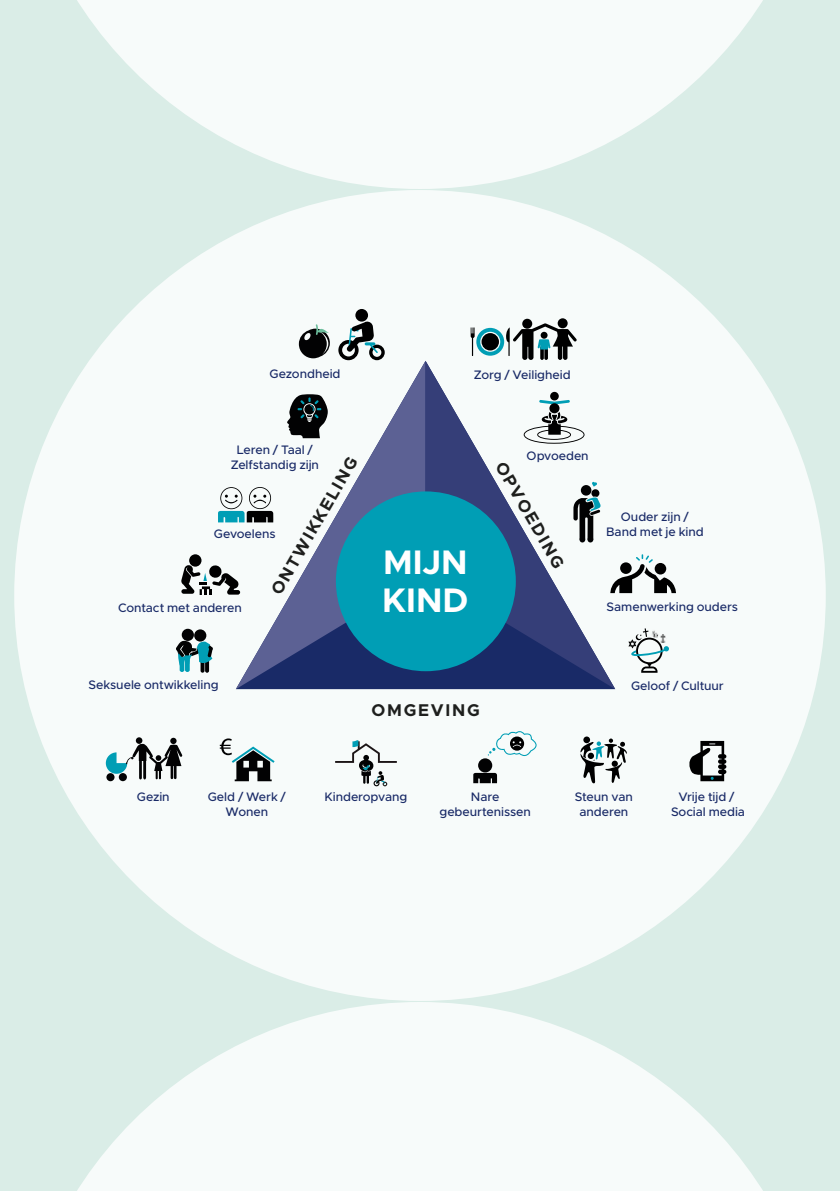
<style>
.page{position:relative;width:840px;height:1191px;background:#fff}
.page>*{position:absolute;margin:0;border:0;box-sizing:border-box;transform-origin:0 0}
.t1{font:700 34.2px/37.2px "Metropolis";color:#fff}
.t2{font:700 17px "Metropolis";letter-spacing:.1em;color:#1e1f1d}
.t3{font:500 12.4px/14.8px "Metropolis";letter-spacing:-.005em;color:#192a67;text-align:center}
</style>
<div class="page">
<div style="left:0;top:0;width:839px;height:1191px;background:#daede7"></div>
<svg style="left:77px;top:0;width:686px;height:189px;fill:#f7fbfa"></svg>
<svg style="left:77px;top:1002px;width:686px;height:189px;fill:#f7fbfa"></svg>
<div style="left:14px;top:190px;width:811px;height:811px;background:#f7fbfa;border-radius:50%"></div>
<svg style="left:236px;top:362px;width:189px;height:327px"></svg>
<svg style="left:425px;top:361px;width:190px;height:328px"></svg>
<div style="left:336px;top:491px;width:179px;height:180px;background:#009eb5;border-radius:50%"></div>
<div style="left:136px;top:737px;width:6px;height:7px;background:#020203;border-radius:50%"></div>
<div style="left:170px;top:737px;width:6px;height:7px;background:#020203;border-radius:50%"></div>
<svg style="left:106px;top:743px;width:76px;height:36px"></svg>
<svg style="left:689px;top:741px;width:37px;height:40px"></svg>
<svg style="left:220px;top:738px;width:54px;height:43px"></svg>
<div style="left:182px;top:629px;width:12px;height:12px;background:#020203;border-radius:50%"></div>
<div style="left:194px;top:629px;width:12px;height:12px;background:#020203;border-radius:50%"></div>
<div style="left:189px;top:554px;width:12px;height:12px;background:#000;border-radius:50%"></div>
<svg style="left:181px;top:564px;width:59px;height:31px"></svg>
<svg style="left:218px;top:487px;width:55px;height:35px"></svg>
<svg style="left:299px;top:324px;width:31px;height:34px"></svg>
<div style="left:522px;top:319px;width:10px;height:10px;background:#000;border-radius:50%"></div>
<svg style="left:557px;top:318px;width:10px;height:10px"></svg>
<svg style="left:470px;top:323px;width:106px;height:37px"></svg>
<svg style="left:573px;top:482px;width:28px;height:60px"></svg>
<svg style="left:610px;top:554px;width:65px;height:39px"></svg>
<div style="left:550px;top:392px;width:8px;height:8px;background:#000;border-radius:50%"></div>
<svg style="left:523px;top:400px;width:61px;height:44px"></svg>
<svg style="left:335px;top:740px;width:61px;height:46px"></svg>
<svg style="left:287px;top:394px;width:40px;height:44px"></svg>
<svg style="left:580px;top:738px;width:47px;height:45px"></svg>
<svg style="left:628px;top:628px;width:40px;height:45px"></svg>
<div style="left:355px;top:309px;width:13px;height:13px;background:#000;border-radius:50%"></div>
<svg style="left:338px;top:321px;width:46px;height:39px"></svg>
<svg style="left:176px;top:640px;width:37px;height:32px"></svg>
<div style="left:179px;top:658px;width:5px;height:14px;background:#009eb5;border-radius:2px"></div>
<div style="left:185px;top:658px;width:5px;height:14px;background:#009eb5;border-radius:2px"></div>
<div style="left:478px;top:758px;width:14px;height:14px;background:#020203;border-radius:50%"></div>
<svg style="left:473px;top:773px;width:24px;height:10px"></svg>
<svg style="left:487px;top:731px;width:49px;height:25px"></svg>
<p class="t3" style="left:269px;top:367px;width:72px">Gezondheid</p>
<p class="t3" style="left:473px;top:367px;width:98px">Zorg / Veiligheid</p>
<p class="t3" style="left:230px;top:442px;width:90px">Leren / Taal /<br>Zelfstandig zijn</p>
<p class="t3" style="left:526px;top:448px;width:63px">Opvoeden</p>
<h2 class="t2" style="left:266px;top:587px;width:157px;rotate:-60deg">ONTWIKKELING</h2>
<h2 class="t2" style="left:509px;top:457px;width:122px;rotate:60deg">OPVOEDING</h2>
<p class="t3" style="left:214px;top:526px;width:63px">Gevoelens</p>
<h1 class="t1" style="left:382px;top:544px;width:88px">MIJN<br>KIND</h1>
<p class="t3" style="left:118px;top:600px;width:125px">Contact met anderen</p>
<p class="t3" style="left:605px;top:509px;width:99px">Ouder zijn /<br>Band met je kind</p>
<p class="t3" style="left:606px;top:600px;width:133px">Samenwerking ouders</p>
<p class="t3" style="left:89px;top:677px;width:131px">Seksuele ontwikkeling</p>
<h2 class="t2" style="left:371px;top:699px;width:110px">OMGEVING</h2>
<p class="t3" style="left:630px;top:678px;width:94px">Geloof / Cultuur</p>
<p class="t3" style="left:137px;top:789px;width:34px">Gezin</p>
<p class="t3" style="left:208px;top:789px;width:80px">Geld / Werk /<br>Wonen</p>
<p class="t3" style="left:324px;top:789px;width:84px">Kinderopvang</p>
<p class="t3" style="left:439px;top:789px;width:93px">Nare gebeurtenissen</p>
<p class="t3" style="left:574px;top:789px;width:59px">Steun van anderen</p>
<p class="t3" style="left:670px;top:789px;width:76px">Vrije tijd /<br>Social media</p>
</div>
